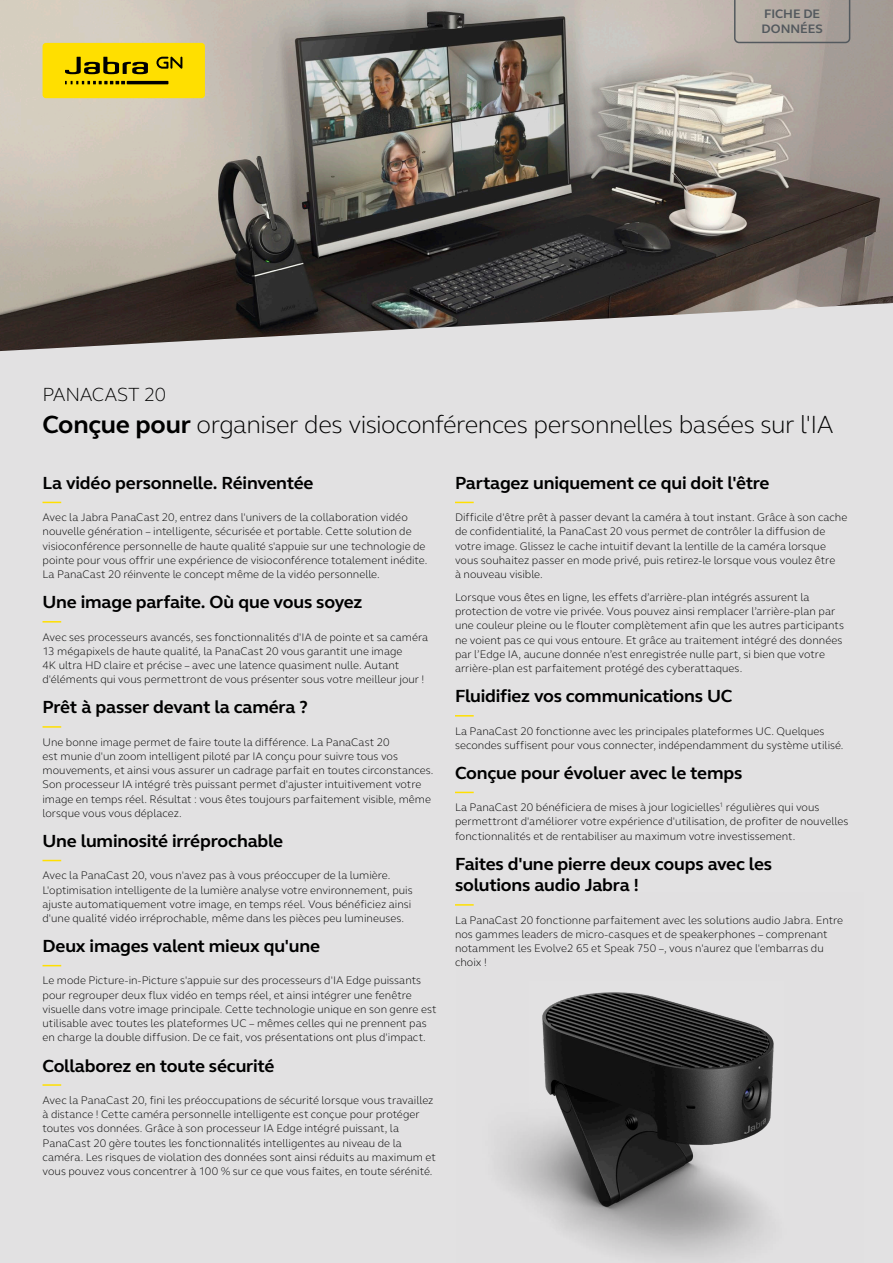
<style>
.page{position:relative;width:893px;height:1263px;background:#e2e1e2}
.page>*{position:absolute;margin:0;border:0;box-sizing:border-box;transform-origin:0 0}
.t1{font:300 25.5px "GN Elliot";letter-spacing:-.02em;color:#000}
.t2{font:300 19.5px "GN Elliot";letter-spacing:-.025em;color:#000}
.t3{font:700 18px/21.6px "GN Elliot";letter-spacing:-.01em;color:#000}
.t4{font:700 12.6px/15px "GN Elliot";color:#53595e}
.t5{font:300 11.25px/14.2px "GN Elliot";letter-spacing:.005em;color:#000}
.s1{font-weight:700}
</style>
<div class="page">
<img style="left:502px;top:992px;width:272px;height:267px">
<svg style="left:43px;top:502px;width:18px;height:1px"></svg>
<svg style="left:43px;top:621px;width:18px;height:1px"></svg>
<svg style="left:43px;top:726px;width:18px;height:2px"></svg>
<svg style="left:43px;top:860px;width:18px;height:1px"></svg>
<svg style="left:43px;top:965px;width:18px;height:1px"></svg>
<svg style="left:43px;top:1084px;width:18px;height:2px"></svg>
<svg style="left:455px;top:502px;width:19px;height:1px"></svg>
<svg style="left:455px;top:715px;width:19px;height:1px"></svg>
<svg style="left:455px;top:792px;width:19px;height:1px"></svg>
<svg style="left:455px;top:904px;width:19px;height:2px"></svg>
<img style="left:0;top:0;width:893px;height:351px">
<svg style="left:734px;top:0;width:116px;height:43px;background:#aca49d"></svg>
<div style="left:43px;top:43px;width:162px;height:55px;background:#ffdf00;border-radius:3px"></div>
<svg style="left:65px;top:57px;width:83px;height:17px"></svg>
<svg style="left:65px;top:81px;width:60px;height:3px"></svg>
<hr style="left:127px;top:81px;width:41px;height:3px;background:#000">
<svg style="left:156px;top:57px;width:26px;height:12px"></svg>
<p class="t4" style="left:762px;top:6px;width:63px">FICHE DE<br>DONNÉES</p>
<h2 class="t2" style="left:43px;top:382px;width:125px">PANACAST 20</h2>
<h1 class="t1" style="left:43px;top:407px;width:793px"><span class="s1">Conçue pour</span> organiser des visioconférences personnelles basées sur l'IA</h1>
<h3 class="t3" style="left:43px;top:472px;width:272px">La vidéo personnelle. Réinventée</h3>
<p class="t5" style="left:43px;top:510px;width:386px">Avec la Jabra PanaCast 20, entrez dans l'univers de la collaboration vidéo nouvelle génération – intelligente, sécurisée et portable. Cette solution de visioconférence personnelle de haute qualité s'appuie sur une technologie de pointe pour vous offrir une expérience de visioconférence totalement inédite.<br>La PanaCast 20 réinvente le concept même de la vidéo personnelle.</p>
<h3 class="t3" style="left:43px;top:591px;width:321px">Une image parfaite. Où que vous soyez</h3>
<p class="t5" style="left:43px;top:629px;width:387px">Avec ses processeurs avancés, ses fonctionnalités d'IA de pointe et sa caméra 13 mégapixels de haute qualité, la PanaCast 20 vous garantit une image<br>4K ultra HD claire et précise – avec une latence quasiment nulle. Autant d'éléments qui vous permettront de vous présenter sous votre meilleur jour !</p>
<h3 class="t3" style="left:43px;top:696px;width:267px">Prêt à passer devant la caméra ?</h3>
<p class="t5" style="left:43px;top:734px;width:393px">Une bonne image permet de faire toute la différence. La PanaCast 20<br>est munie d'un zoom intelligent piloté par IA conçu pour suivre tous vos mouvements, et ainsi vous assurer un cadrage parfait en toutes circonstances.<br>Son processeur IA intégré très puissant permet d'ajuster intuitivement votre image en temps réel. Résultat : vous êtes toujours parfaitement visible, même lorsque vous vous déplacez.</p>
<h3 class="t3" style="left:43px;top:830px;width:242px">Une luminosité irréprochable</h3>
<p class="t5" style="left:43px;top:868px;width:372px">Avec la PanaCast 20, vous n'avez pas à vous préoccuper de la lumière.<br>L'optimisation intelligente de la lumière analyse votre environnement, puis ajuste automatiquement votre image, en temps réel. Vous bénéficiez ainsi d'une qualité vidéo irréprochable, même dans les pièces peu lumineuses.</p>
<h3 class="t3" style="left:43px;top:935px;width:279px">Deux images valent mieux qu'une</h3>
<p class="t5" style="left:43px;top:973px;width:396px">Le mode Picture-in-Picture s'appuie sur des processeurs d'IA Edge puissants pour regrouper deux flux vidéo en temps réel, et ainsi intégrer une fenêtre visuelle dans votre image principale. Cette technologie unique en son genre est utilisable avec toutes les plateformes UC – mêmes celles qui ne prennent pas en charge la double diffusion. De ce fait, vos présentations ont plus d'impact.</p>
<h3 class="t3" style="left:43px;top:1054px;width:233px">Collaborez en toute sécurité</h3>
<p class="t5" style="left:43px;top:1092px;width:395px">Avec la PanaCast 20, fini les préoccupations de sécurité lorsque vous travaillez à distance ! Cette caméra personnelle intelligente est conçue pour protéger toutes vos données. Grâce à son processeur IA Edge intégré puissant, la PanaCast 20 gère toutes les fonctionnalités intelligentes au niveau de la caméra. Les risques de violation des données sont ainsi réduits au maximum et vous pouvez vous concentrer à 100 % sur ce que vous faites, en toute sérénité.</p>
<h3 class="t3" style="left:455px;top:472px;width:316px">Partagez uniquement ce qui doit l'être</h3>
<p class="t5" style="left:455px;top:510px;width:394px">Difficile d'être prêt à passer devant la caméra à tout instant. Grâce à son cache de confidentialité, la PanaCast 20 vous permet de contrôler la diffusion de votre image. Glissez le cache intuitif devant la lentille de la caméra lorsque vous souhaitez passer en mode privé, puis retirez-le lorsque vous voulez être<br>à nouveau visible.</p>
<p class="t5" style="left:455px;top:590px;width:390px">Lorsque vous êtes en ligne, les effets d’arrière-plan intégrés assurent la protection de votre vie privée. Vous pouvez ainsi remplacer l’arrière-plan par une couleur pleine ou le flouter complètement afin que les autres participants ne voient pas ce qui vous entoure. Et grâce au traitement intégré des données par l’Edge IA, aucune donnée n’est enregistrée nulle part, si bien que votre arrière-plan est parfaitement protégé des cyberattaques.</p>
<h3 class="t3" style="left:455px;top:685px;width:279px">Fluidifiez vos communications UC</h3>
<p class="t5" style="left:455px;top:723px;width:390px">La PanaCast 20 fonctionne avec les principales plateformes UC. Quelques secondes suffisent pour vous connecter, indépendamment du système utilisé.</p>
<h3 class="t3" style="left:455px;top:762px;width:289px">Conçue pour évoluer avec le temps</h3>
<p class="t5" style="left:455px;top:800px;width:395px">La PanaCast 20 bénéficiera de mises à jour logicielles<sup>1</sup> régulières qui vous permettront d'améliorer votre expérience d'utilisation, de profiter de nouvelles fonctionnalités et de rentabiliser au maximum votre investissement.</p>
<h3 class="t3" style="left:455px;top:853px;width:319px">Faites d'une pierre deux coups avec les solutions audio Jabra !</h3>
<p class="t5" style="left:455px;top:912px;width:390px">La PanaCast 20 fonctionne parfaitement avec les solutions audio Jabra. Entre nos gammes leaders de micro-casques et de speakerphones – comprenant notamment les Evolve2 65 et Speak 750 –, vous n'aurez que l'embarras du choix !</p>
</div>
